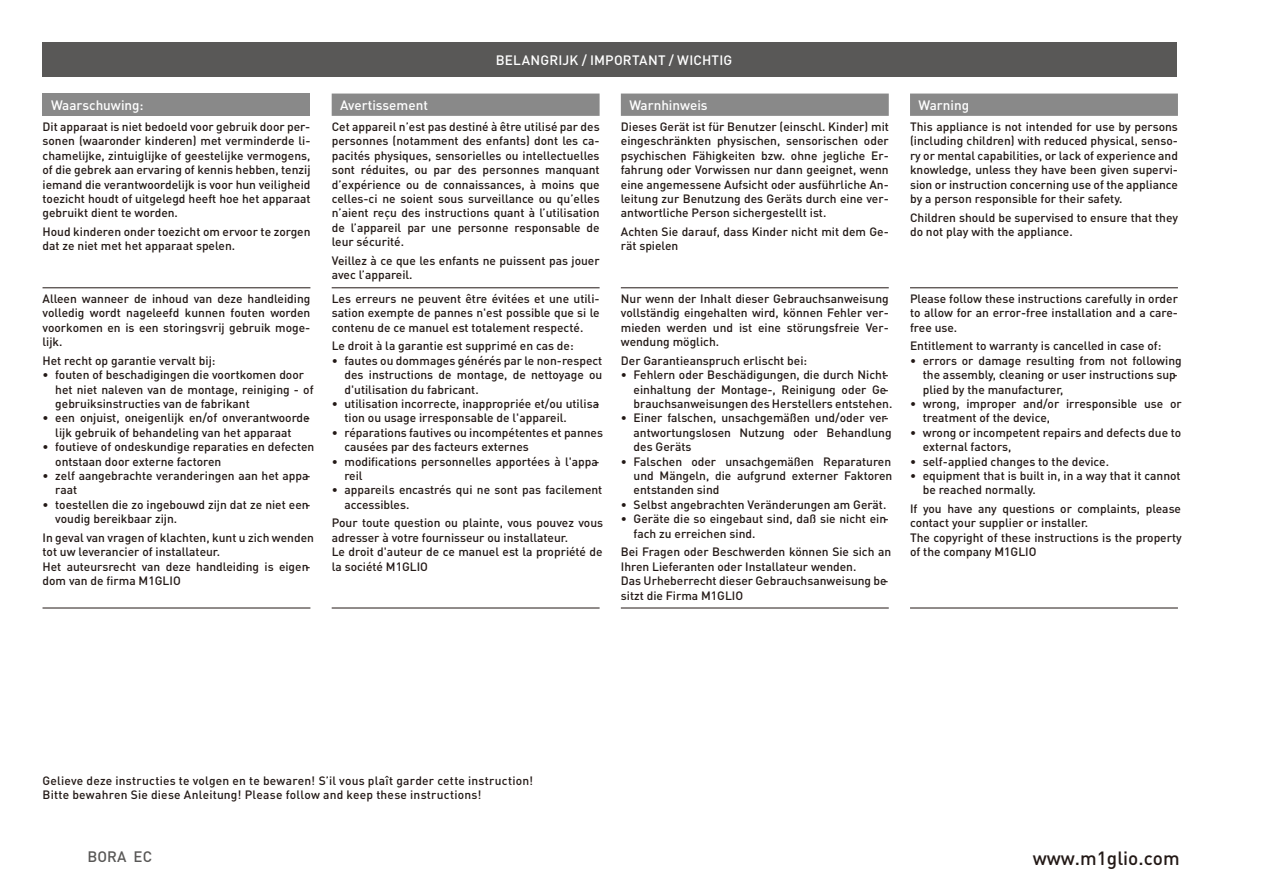
<style>
.page{position:relative;width:1263px;height:893px;background:#fff}
.page>*{position:absolute;margin:0;border:0;box-sizing:border-box;transform-origin:0 0}
.t1{font:500 18.9px "DIN Pro";color:#231916}
.t2{font:500 15px "DIN Pro";color:#595857}
.t3{font:500 13.5px "DIN Pro";color:#fff}
.t4{font:500 12px/14.4px "DIN Pro";color:#231916}
</style>
<div class="page">
<div style="left:43px;top:43px;width:1134px;height:34px;background:#595857"></div>
<div style="left:43px;top:94px;width:267px;height:22px;background:#898989"></div>
<svg style="left:332px;top:94px;width:846px;height:22px;background:#8f8f8f"></svg>
<hr style="left:43px;top:608px;width:267px;height:1px;background:#231916">
<hr style="left:332px;top:608px;width:268px;height:1px;background:#231916">
<hr style="left:621px;top:608px;width:268px;height:1px;background:#231916">
<hr style="left:910px;top:608px;width:268px;height:1px;background:#231916">
<hr style="left:43px;top:287px;width:267px;height:1px;background:#231916">
<hr style="left:332px;top:287px;width:268px;height:1px;background:#231916">
<hr style="left:621px;top:287px;width:268px;height:1px;background:#231916">
<hr style="left:910px;top:287px;width:268px;height:1px;background:#231916">
<p class="t3" style="left:496px;top:51px;width:238px">BELANGRIJK / IMPORTANT / WICHTIG</p>
<p class="t3" style="left:51px;top:96px;width:94px">Waarschuwing:</p>
<p class="t3" style="left:340px;top:96px;width:89px">Avertissement</p>
<p class="t3" style="left:629px;top:96px;width:80px">Warnhinweis</p>
<p class="t3" style="left:918px;top:96px;width:52px">Warning</p>
<p class="t4" style="left:43px;top:119px;width:269px;text-align:justify">Dit apparaat is niet bedoeld voor gebruik door per&shy;sonen (waaronder kinderen) met verminderde li&shy;chamelijke, zintuiglijke of geestelijke vermogens, of die gebrek aan ervaring of kennis hebben, tenzij iemand die verantwoordelijk is voor hun veiligheid toezicht houdt of uitgelegd heeft hoe het apparaat gebruikt dient te worden.</p>
<p class="t4" style="left:43px;top:224px;width:269px">Houd kinderen onder toezicht om ervoor te zorgen dat ze niet met het apparaat spelen.</p>
<p class="t4" style="left:621px;top:119px;width:270px;text-align:justify">Dieses Gerät ist für Benutzer (einschl. Kinder) mit eingeschränkten physischen, sensorischen oder psychischen Fähigkeiten bzw. ohne jegliche Er&shy;fahrung oder Vorwissen nur dann geeignet, wenn eine angemessene Aufsicht oder ausführliche An&shy;leitung zur Benutzung des Geräts durch eine ver&shy;antwortliche Person sichergestellt ist.</p>
<p class="t4" style="left:621px;top:224px;width:269px">Achten Sie darauf, dass Kinder nicht mit dem Ge&shy;rät spielen</p>
<p class="t4" style="left:332px;top:119px;width:269px;text-align:justify">Cet appareil n’est pas destiné à être utilisé par des personnes (notamment des enfants) dont les ca&shy;pacités physiques, sensorielles ou intellectuelles sont réduites, ou par des personnes manquant d’expérience ou de connaissances, à moins que celles-ci ne soient sous surveillance ou qu’elles n’aient reçu des instructions quant à l’utilisation de l’appareil par une personne responsable de leur sécurité.</p>
<p class="t4" style="left:332px;top:253px;width:269px">Veillez à ce que les enfants ne puissent pas jouer avec l’appareil.</p>
<p class="t4" style="left:910px;top:119px;width:269px;text-align:justify">This appliance is not intended for use by persons (including children) with reduced physical, senso&shy;ry or mental capabilities, or lack of experience and knowledge, unless they have been given supervi&shy;sion or instruction concerning use of the appliance by a person responsible for their safety.</p>
<p class="t4" style="left:910px;top:210px;width:269px">Children should be supervised to ensure that they do not play with the appliance.</p>
<p class="t4" style="left:43px;top:291px;width:269px;text-align:justify">Alleen wanneer de inhoud van deze handleiding volledig wordt nageleefd kunnen fouten worden voorkomen en is een storingsvrij gebruik moge&shy;lijk.</p>
<p class="t4" style="left:43px;top:353px;width:175px">Het recht op garantie vervalt bij:</p>
<p class="t4" style="left:55px;top:367px;width:260px;text-indent:-13px">• fouten of beschadigingen die voortkomen door het niet naleven van de montage, reiniging - of gebruiksinstructies van de fabrikant</p>
<p class="t4" style="left:43px;top:410px;width:269px;text-align:center">• een onjuist, oneigenlijk en/of onverantwoorde&shy;lijk gebruik of behandeling van het apparaat</p>
<p class="t4" style="left:55px;top:439px;width:261px;text-indent:-13px">• foutieve of ondeskundige reparaties en defecten ontstaan door externe factoren</p>
<p class="t4" style="left:55px;top:468px;width:257px;text-indent:-13px">• zelf aangebrachte veranderingen aan het appa&shy;raat</p>
<p class="t4" style="left:55px;top:497px;width:257px;text-indent:-13px">• toestellen die zo ingebouwd zijn dat ze niet een&shy;voudig bereikbaar zijn.</p>
<p class="t4" style="left:43px;top:530px;width:273px">In geval van vragen of klachten, kunt u zich wenden tot uw leverancier of installateur.<br>Het auteursrecht van deze handleiding is eigen&shy;dom van de firma M1GLIO</p>
<p class="t4" style="left:332px;top:291px;width:269px;text-align:justify">Les erreurs ne peuvent être évitées et une utili&shy;sation exempte de pannes n'est possible que si le contenu de ce manuel est totalement respecté.</p>
<p class="t4" style="left:332px;top:338px;width:243px">Le droit à la garantie est supprimé en cas de:</p>
<p class="t4" style="left:344px;top:353px;width:259px;text-align:justify;text-indent:-13px">• fautes ou dommages générés par le non-respect des instructions de montage, de nettoyage ou d'utilisation du fabricant.</p>
<p class="t4" style="left:344px;top:396px;width:257px;text-indent:-13px">• utilisation incorrecte, inappropriée et/ou utilisa&shy;tion ou usage irresponsable de l'appareil.</p>
<p class="t4" style="left:344px;top:425px;width:260px;text-indent:-13px">• réparations fautives ou incompétentes et pannes causées par des facteurs externes</p>
<p class="t4" style="left:344px;top:454px;width:257px;text-indent:-13px">• modifications personnelles apportées à l'appa&shy;reil</p>
<p class="t4" style="left:344px;top:482px;width:259px;text-indent:-13px">• appareils encastrés qui ne sont pas facilement accessibles.</p>
<p class="t4" style="left:332px;top:515px;width:273px">Pour toute question ou plainte, vous pouvez vous adresser à votre fournisseur ou installateur.<br>Le droit d'auteur de ce manuel est la propriété de la société M1GLIO</p>
<p class="t4" style="left:621px;top:291px;width:269px;text-align:justify">Nur wenn der Inhalt dieser Gebrauchsanweisung vollständig eingehalten wird, können Fehler ver&shy;mieden werden und ist eine störungsfreie Ver&shy;wendung möglich.</p>
<p class="t4" style="left:621px;top:353px;width:188px">Der Garantieanspruch erlischt bei:</p>
<p class="t4" style="left:634px;top:367px;width:260px;text-indent:-13px">• Fehlern oder Beschädigungen, die durch Nicht&shy;einhaltung der Montage-, Reinigung oder Ge&shy;brauchsanweisungen des Herstellers entstehen.</p>
<p class="t4" style="left:634px;top:410px;width:259px;text-indent:-13px">• Einer falschen, unsachgemäßen und/oder ver&shy;antwortungslosen Nutzung oder Behandlung des Geräts</p>
<p class="t4" style="left:634px;top:454px;width:260px;text-align:justify;text-indent:-13px">• Falschen oder unsachgemäßen Reparaturen und Mängeln, die aufgrund externer Faktoren entstanden sind</p>
<p class="t4" style="left:621px;top:497px;width:267px">• Selbst angebrachten Veränderungen am Gerät.</p>
<p class="t4" style="left:634px;top:511px;width:257px;text-indent:-13px">• Geräte die so eingebaut sind, daß sie nicht ein&shy;fach zu erreichen sind.</p>
<p class="t4" style="left:621px;top:544px;width:272px">Bei Fragen oder Beschwerden können Sie sich an Ihren Lieferanten oder Installateur wenden.<br>Das Urheberrecht dieser Gebrauchsanweisung be&shy;sitzt die Firma M1GLIO</p>
<p class="t4" style="left:910px;top:291px;width:269px;text-align:justify">Please follow these instructions carefully in order to allow for an error-free installation and a care&shy;free use.</p>
<p class="t4" style="left:910px;top:338px;width:253px">Entitlement to warranty is cancelled in case of:</p>
<p class="t4" style="left:923px;top:353px;width:260px;text-indent:-13px">• errors or damage resulting from not following the assembly, cleaning or user instructions sup&shy;plied by the manufacturer,</p>
<p class="t4" style="left:923px;top:396px;width:261px;text-indent:-13px">• wrong, improper and/or irresponsible use or treatment of the device,</p>
<p class="t4" style="left:923px;top:425px;width:260px;text-indent:-13px">• wrong or incompetent repairs and defects due to external factors,</p>
<p class="t4" style="left:910px;top:454px;width:201px">• self-applied changes to the device.</p>
<p class="t4" style="left:923px;top:468px;width:259px;text-indent:-13px">• equipment that is built in, in a way that it cannot be reached normally.</p>
<p class="t4" style="left:910px;top:501px;width:273px">If you have any questions or complaints, please contact your supplier or installer.<br>The copyright of these instructions is the property of the company M1GLIO</p>
<p class="t4" style="left:43px;top:773px;width:492px">Gelieve deze instructies te volgen en te bewaren! S’il vous plaît garder cette instruction!<br>Bitte bewahren Sie diese Anleitung! Please follow and keep these instructions!</p>
<p class="t2" style="left:88px;top:846px;width:66px">BORA EC</p>
<h1 class="t1" style="left:1033px;top:845px;width:148px">www.m1glio.com</h1>
</div>
